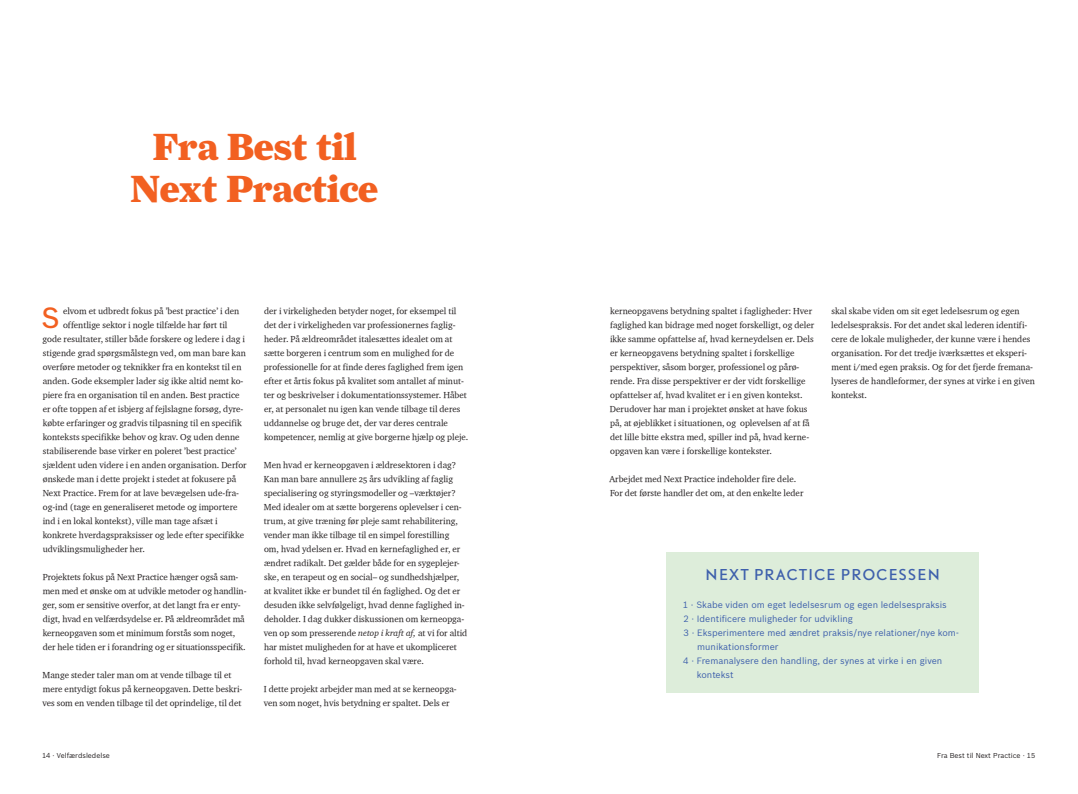
<style>
.page{position:relative;width:1078px;height:794px;background:#fff}
.page>*{position:absolute;margin:0;border:0;box-sizing:border-box;transform-origin:0 0}
.Kapitel_heading_1{font:900 38px/42px "Farnham Display";color:#f26021;text-align:center}
.Brødtekst__baseline{font:500 28.6px "Bosch Sans";color:#f26021}
.Pointebox_overskrift{font:14px "DTL Nobel T";letter-spacing:.1em;color:#3e60ac}
.Brødtekst__baseline-2{font:9px/14px "Charter OSITCTT";color:#231f20}
.Brødtekst__baseline-3{font:9px "Charter ITCTT";color:#231f20}
.Pointebox_tekst{font:9px/14px "Bosch Sans";color:#3e60ac}
.t1{font:7px "Bosch Sans";color:#231f20}
.s1{font-family:"Charter OSITCTT Italic"}
</style>
<div class="page">
<div style="left:666px;top:552px;width:312px;height:140px;background:#ddedda"></div>
<p class="Kapitel_heading_1" style="left:131px;top:126px;width:249px">Fra Best til<br>Next Practice</p>
<p class="Brødtekst__baseline" style="left:41px;top:297px;width:20px">S</p>
<p class="Brødtekst__baseline-3" style="left:63px;top:305px;width:178px">elvom et udbredt fokus på ’best practice’ i den</p>
<p class="Brødtekst__baseline-3" style="left:63px;top:319px;width:166px">offentlige sektor i nogle tilfælde har ført til</p>
<p class="Brødtekst__baseline-3" style="left:43px;top:333px;width:204px">gode resultater, stiller både forskere og ledere i dag i</p>
<p class="Brødtekst__baseline-3" style="left:43px;top:347px;width:204px">stigende grad spørgsmålstegn ved, om man bare kan</p>
<p class="Brødtekst__baseline-3" style="left:43px;top:361px;width:200px">overføre metoder og teknikker fra en kontekst til en</p>
<p class="Brødtekst__baseline-3" style="left:43px;top:375px;width:202px">anden. Gode eksempler lader sig ikke altid nemt ko-</p>
<p class="Brødtekst__baseline-3" style="left:43px;top:389px;width:198px">piere fra en organisation til en anden. Best practice</p>
<p class="Brødtekst__baseline-3" style="left:43px;top:403px;width:202px">er ofte toppen af et isbjerg af fejlslagne forsøg, dyre-</p>
<p class="Brødtekst__baseline-3" style="left:43px;top:417px;width:200px">købte erfaringer og gradvis tilpasning til en specifik</p>
<p class="Brødtekst__baseline-3" style="left:43px;top:431px;width:198px">konteksts specifikke behov og krav. Og uden denne</p>
<p class="Brødtekst__baseline-3" style="left:43px;top:445px;width:195px">stabiliserende base virker en poleret ’best practice’</p>
<p class="Brødtekst__baseline-3" style="left:43px;top:459px;width:205px">sjældent uden videre i en anden organisation. Derfor</p>
<p class="Brødtekst__baseline-3" style="left:43px;top:473px;width:195px">ønskede man i dette projekt i stedet at fokusere på</p>
<p class="Brødtekst__baseline-3" style="left:43px;top:487px;width:198px">Next Practice. Frem for at lave bevægelsen ude-fra-</p>
<p class="Brødtekst__baseline-3" style="left:43px;top:501px;width:196px">og-ind (tage en generaliseret metode og importere</p>
<p class="Brødtekst__baseline-3" style="left:43px;top:515px;width:176px">ind i en lokal kontekst), ville man tage afsæt i</p>
<p class="Brødtekst__baseline-3" style="left:43px;top:529px;width:203px">konkrete hverdagspraksisser og lede efter specifikke</p>
<p class="Brødtekst__baseline-3" style="left:43px;top:543px;width:104px">udviklingsmuligheder her.</p>
<p class="Brødtekst__baseline-2" style="left:43px;top:570px;width:205px">Projektets fokus på Next Practice hænger også sam&shy;men med et ønske om at udvikle metoder og handlin&shy;ger, som er sensitive overfor, at det langt fra er enty&shy;digt, hvad en velfærdsydelse er. På ældreområdet må kerneopgaven som et minimum forstås som noget, der hele tiden er i forandring og er situationsspecifik.</p>
<p class="Brødtekst__baseline-2" style="left:42px;top:668px;width:201px">Mange steder taler man om at vende tilbage til et mere entydigt fokus på kerneopgaven. Dette beskri&shy;ves som en venden tilbage til det oprindelige, til det</p>
<p class="Brødtekst__baseline-2" style="left:264px;top:304px;width:206px">der i virkeligheden betyder noget, for eksempel til det der i virkeligheden var professionernes faglig&shy;heder. På ældreområdet italesættes idealet om at sætte borgeren i centrum som en mulighed for de professionelle for at finde deres faglighed frem igen efter et årtis fokus på kvalitet som antallet af minut&shy;ter og beskrivelser i dokumentationssystemer. Håbet er, at personalet nu igen kan vende tilbage til deres uddannelse og bruge det, der var deres centrale kompetencer, nemlig at give borgerne hjælp og pleje.</p>
<p class="Brødtekst__baseline-2" style="left:263px;top:458px;width:205px">Men hvad er kerneopgaven i ældresektoren i dag?<br>Kan man bare annullere 25 års udvikling af faglig specialisering og styringsmodeller og –værktøjer?<br>Med idealer om at sætte borgerens oplevelser i cen&shy;trum, at give træning før pleje samt rehabilitering, vender man ikke tilbage til en simpel forestilling<br>om, hvad ydelsen er. Hvad en kernefaglighed er, er ændret radikalt. Det gælder både for en sygeplejer&shy;ske, en terapeut og en social– og sundhedshjælper, at kvalitet ikke er bundet til én faglighed. Og det er desuden ikke selvfølgeligt, hvad denne faglighed in&shy;deholder. I dag dukker diskussionen om kerneopga&shy;ven op som presserende <span class="s1">netop i kraft af,</span> at vi for altid har mistet muligheden for at have et ukompliceret forhold til, hvad kerneopgaven skal være.</p>
<p class="Brødtekst__baseline-2" style="left:263px;top:682px;width:195px">I dette projekt arbejder man med at se kerneopga&shy;ven som noget, hvis betydning er spaltet. Dels er</p>
<p class="Brødtekst__baseline-2" style="left:610px;top:304px;width:206px">kerneopgavens betydning spaltet i fagligheder: Hver faglighed kan bidrage med noget forskelligt, og deler ikke samme opfattelse af, hvad kerneydelsen er. Dels er kerneopgavens betydning spaltet i forskellige perspektiver, såsom borger, professionel og pårø&shy;rende. Fra disse perspektiver er der vidt forskellige opfattelser af, hvad kvalitet er i en given kontekst.<br>Derudover har man i projektet ønsket at have fokus på, at øjeblikket i situationen, og oplevelsen af at få det lille bitte ekstra med, spiller ind på, hvad kerne&shy;opgaven kan være i forskellige kontekster.</p>
<p class="Brødtekst__baseline-2" style="left:609px;top:472px;width:195px">Arbejdet med Next Practice indeholder fire dele.<br>For det første handler det om, at den enkelte leder</p>
<p class="Brødtekst__baseline-2" style="left:831px;top:304px;width:205px">skal skabe viden om sit eget ledelsesrum og egen ledelsespraksis. For det andet skal lederen identifi&shy;cere de lokale muligheder, der kunne være i hendes organisation. For det tredje iværksættes et eksperi&shy;ment i/med egen praksis. Og for det fjerde fremana&shy;lyseres de handleformer, der synes at virke i en given kontekst.</p>
<p class="Pointebox_overskrift" style="left:705px;top:565px;width:236px">NEXT PRACTICE PROCESSEN</p>
<p class="Pointebox_tekst" style="left:682px;top:598px;width:265px">1 · Skabe viden om eget ledelsesrum og egen ledelsespraksis</p>
<p class="Pointebox_tekst" style="left:683px;top:612px;width:171px">2 · Identificere muligheder for udvikling</p>
<p class="Pointebox_tekst" style="left:697px;top:626px;width:263px;text-indent:-14px">3 · Eksperimentere med ændret praksis/nye relationer/nye kom&shy;munikationsformer</p>
<p class="Pointebox_tekst" style="left:696px;top:654px;width:247px;text-indent:-14px">4 · Fremanalysere den handling, der synes at virke i en given kontekst</p>
<p class="t1" style="left:42px;top:751px;width:69px">14 · Velfærdsledelse</p>
<p class="t1" style="left:936px;top:750px;width:100px">Fra Best til Next Practice · 15</p>
</div>
